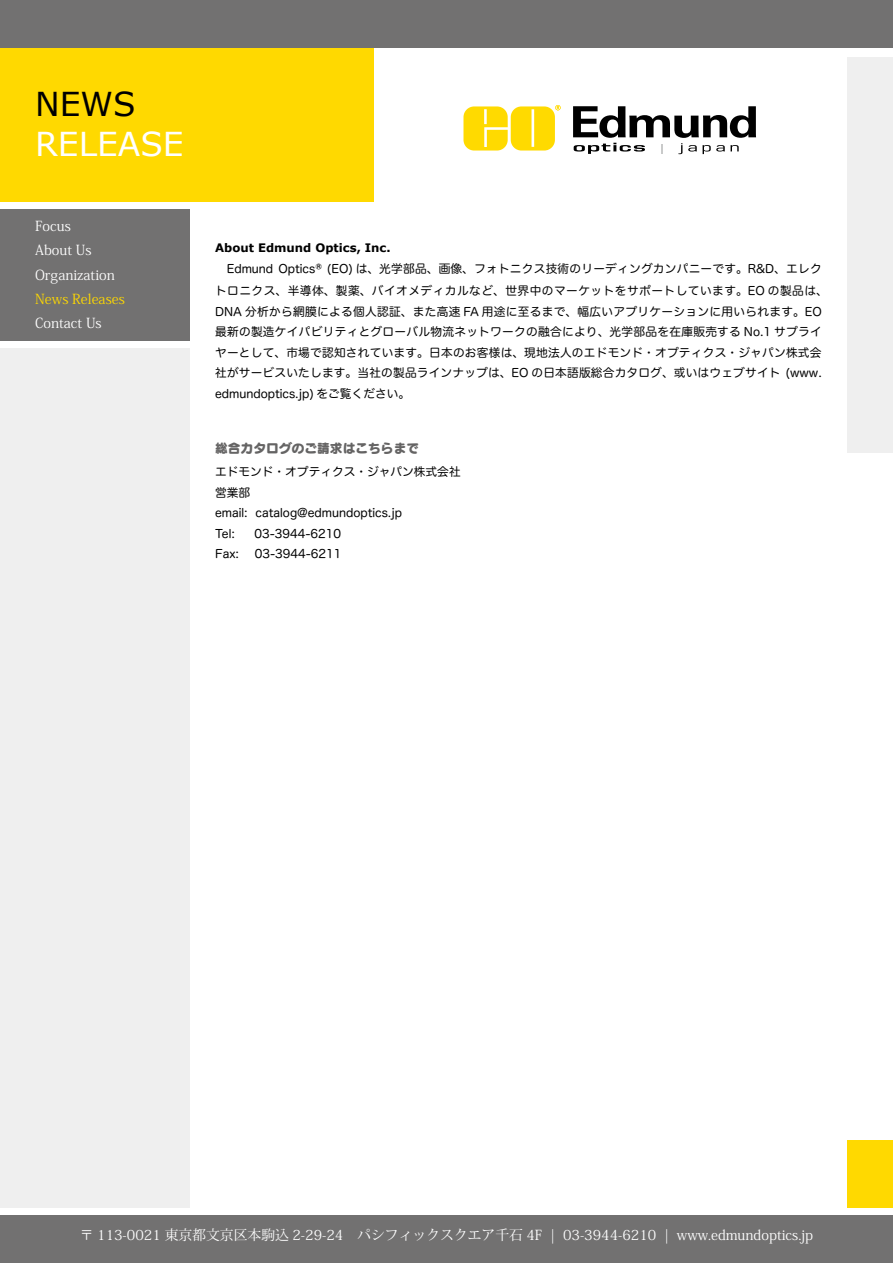
<style>
.page{position:relative;width:893px;height:1263px;background:#fff}
.page>*{position:absolute;margin:0;border:0;box-sizing:border-box;transform-origin:0 0}
.t1{font:33px "Verdana";color:#fff}
.t2{font:33px "Verdana";color:#000}
.t3{font:13.8px/24.2px "Koz Min Pro";color:#fff}
.t4{font:13.8px "Koz Min Pro";color:#ffd900}
.t5{font:12.75px "Seurat CID EB";color:#656464}
.t6{font:11.7px/20.4px "Hira Maru Pro W4";color:#000;text-align:justify}
.t7{font:11.7px/22.4px "Hira Maru Pro W4";letter-spacing:.02em;color:#000}
.t8{font:700 11.7px "Verdana";color:#000}
</style>
<div class="page">
<div style="left:0;top:349px;width:190px;height:859px;background:#efefef"></div>
<div style="left:0;top:41px;width:373px;height:161px;background:#ffd900"></div>
<div style="left:0;top:0;width:893px;height:48px;background:#727171"></div>
<div style="left:0;top:1215px;width:893px;height:48px;background:#727171"></div>
<div style="left:0;top:210px;width:190px;height:131px;background:#727171"></div>
<div style="left:847px;top:57px;width:46px;height:395px;background:#efefef"></div>
<div style="left:847px;top:1140px;width:46px;height:68px;background:#ffd900"></div>
<svg style="left:463px;top:105px;width:97px;height:46px"></svg>
<svg style="left:573px;top:106px;width:183px;height:48px"></svg>
<h1 class="t2" style="left:35px;top:83px;width:102px">NEWS</h1>
<h1 class="t1" style="left:35px;top:123px;width:150px">RELEASE</h1>
<p class="t3" style="left:35px;top:214px;width:81px">Focus<br>About Us<br>Organization</p>
<p class="t4" style="left:35px;top:289px;width:91px">News Releases</p>
<p class="t3" style="left:35px;top:310px;width:68px">Contact Us</p>
<p class="t8" style="left:215px;top:241px;width:177px">About Edmund Optics, Inc.</p>
<p class="t7" style="left:215px;top:257px;width:614px">　Edmund Optics® (EO) は、光学部品、画像、フォトニクス技術のリーディングカンパニーです。R&amp;D、エレクトロニクス、半導体、製薬、バイオメディカルなど、世界中のマーケットをサポートしています。EO の製品は、</p>
<p class="t6" style="left:215px;top:301px;width:608px">DNA 分析から網膜による個人認証、また高速 FA 用途に至るまで、幅広いアプリケーションに用いられます。EO最新の製造ケイパビリティとグローバル物流ネットワークの融合により、光学部品を在庫販売する No.1 サプライヤーとして、市場で認知されています。日本のお客様は、現地法人のエドモンド・オプティクス・ジャパン株式会社がサービスいたします。当社の製品ラインナップは、EO の日本語版総合カタログ、或いはウェブサイト (www. edmundoptics j p. ) をご覧ください。</p>
<p class="t5" style="left:215px;top:439px;width:206px">総合カタログのご請求はこちらまで</p>
<p class="t6" style="left:215px;top:461px;width:247px">エドモンド・オプティクス・ジャパン株式会社</p>
<p class="t6" style="left:215px;top:482px;width:37px">営業部</p>
<p class="t6" style="left:256px;top:502px;width:148px">catalog@edmundoptics j p.</p>
<p class="t6" style="left:215px;top:502px;width:34px">email:</p>
<p class="t6" style="left:215px;top:522px;width:21px">Tel:</p>
<p class="t6" style="left:215px;top:543px;width:26px">Fax:</p>
<p class="t6" style="left:254px;top:522px;width:88px">03-3944-6210</p>
<p class="t6" style="left:255px;top:543px;width:88px">03-3944-6211</p>
<p class="t3" style="left:80px;top:1222px;width:464px">〒 113-0021 東京都文京区本駒込 2-29-24　パシフィックスクエア千石 4F</p>
<p class="t3" style="left:550px;top:1222px;width:7px">|</p>
<p class="t3" style="left:563px;top:1222px;width:95px">03-3944-6210</p>
<p class="t3" style="left:664px;top:1222px;width:7px">|</p>
<p class="t3" style="left:677px;top:1222px;width:138px">www.edmundoptics j p.</p>
</div>
